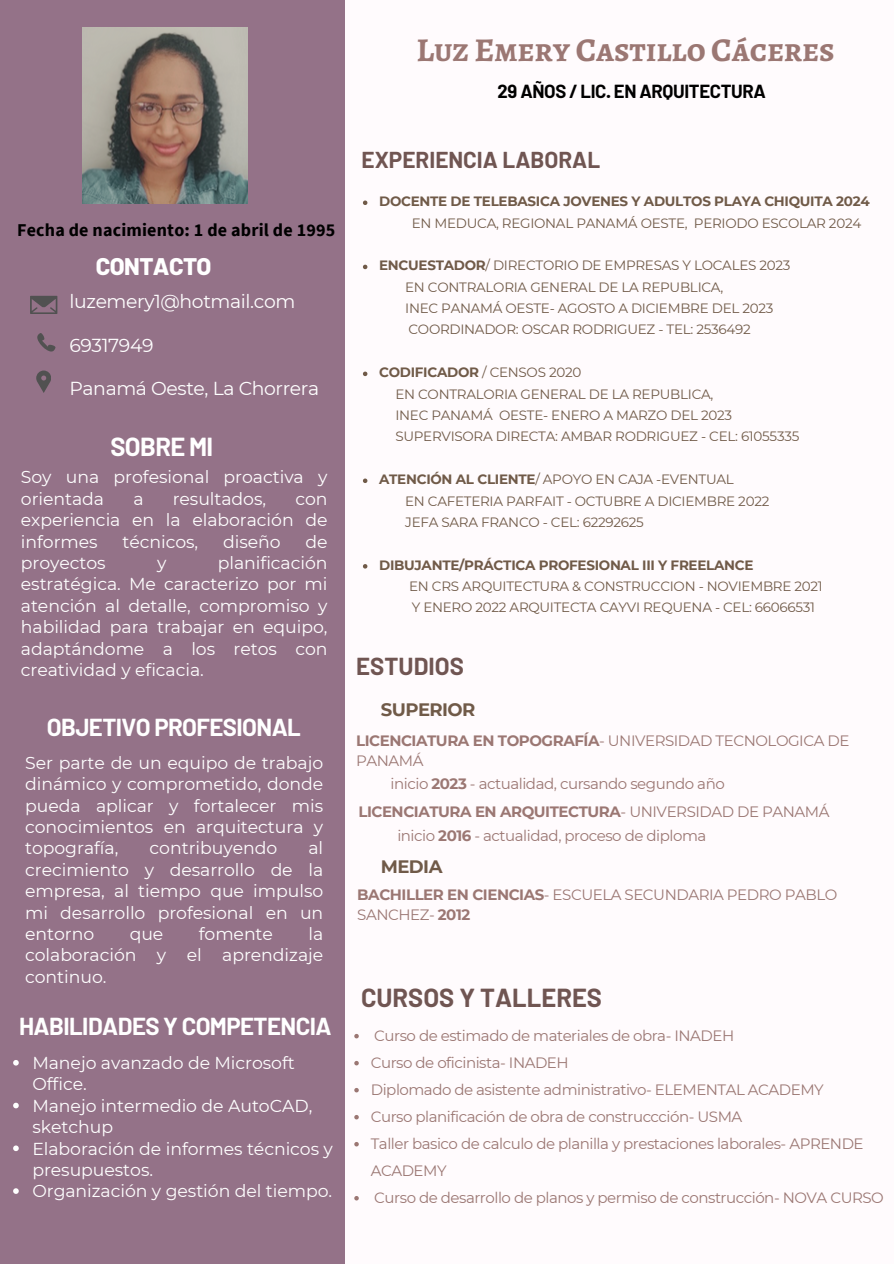
<style>
.page{position:relative;width:894px;height:1264px;background:#fff}
.page>*{position:absolute;margin:0;border:0;box-sizing:border-box;transform-origin:0 0}
.t1{font:700 33.3px "Alegreya SC";letter-spacing:-.005em;color:#9b7773}
.t2{font:700 25.5px "Barlow";color:#705552}
.t3{font:700 25.5px "Barlow";letter-spacing:-.025em;color:#fff}
.t4{font:700 24px "Barlow";letter-spacing:-.025em;color:#fff}
.t5{font:700 24px "Barlow";color:#705552}
.t6{font:800 24px "Barlow";letter-spacing:-.025em;color:#fff}
.t7{font:700 22.5px "Barlow";color:#705552}
.t8{font:18.75px "Montserrat";letter-spacing:-.02em;color:#fff}
.t9{font:700 18.45px "Barlow";letter-spacing:-.02em;color:#000}
.t10{font:700 18px "Source Sans Pro";letter-spacing:.01em;color:#000}
.t11{font:700 18px "Montserrat";letter-spacing:-.03em;color:#705a48}
.t12{font:17.25px/21.3px "Montserrat";letter-spacing:-.005em;color:#fff;text-align:justify}
.t13{font:15px/20.2px "Montserrat";letter-spacing:-.03em;color:#9b7773}
.t14{font:700 15px "Montserrat";letter-spacing:-.03em;color:#9b7773}
.t15{font:13.5px "Montserrat";letter-spacing:-.02em;color:#705a48}
.t16{font:700 13.5px "Montserrat";letter-spacing:-.02em;color:#705a48}
.s1{font-weight:700}
.s2{font-weight:400}
</style>
<div class="page">
<div style="left:0;top:0;width:893px;height:1263px;background:#fffbfd"></div>
<div style="left:0;top:0;width:345px;height:1263px;background:#947288"></div>
<svg style="left:363px;top:200px;width:4px;height:5px"></svg>
<svg style="left:363px;top:265px;width:4px;height:4px"></svg>
<svg style="left:363px;top:371px;width:4px;height:5px"></svg>
<svg style="left:363px;top:478px;width:4px;height:5px"></svg>
<svg style="left:363px;top:564px;width:4px;height:4px"></svg>
<img style="left:82px;top:27px;width:165px;height:177px">
<svg style="left:37px;top:333px;width:18px;height:18px"></svg>
<svg style="left:30px;top:296px;width:27px;height:18px"></svg>
<svg style="left:36px;top:370px;width:15px;height:23px"></svg>
<svg style="left:354px;top:1033px;width:4px;height:5px"></svg>
<svg style="left:354px;top:1061px;width:4px;height:4px"></svg>
<svg style="left:354px;top:1088px;width:4px;height:4px"></svg>
<svg style="left:354px;top:1115px;width:4px;height:4px"></svg>
<svg style="left:354px;top:1142px;width:4px;height:4px"></svg>
<svg style="left:354px;top:1196px;width:4px;height:4px"></svg>
<svg style="left:13px;top:1060px;width:6px;height:5px"></svg>
<svg style="left:13px;top:1102px;width:6px;height:6px"></svg>
<svg style="left:13px;top:1145px;width:6px;height:6px"></svg>
<svg style="left:13px;top:1188px;width:6px;height:5px"></svg>
<p class="t10" style="left:17px;top:218px;width:319px">Fecha de nacimiento: 1 de abril de 1995</p>
<h6 class="t6" style="left:96px;top:251px;width:117px">CONTACTO</h6>
<p class="t8" style="left:69px;top:289px;width:227px">luzemery1@hotmail.com</p>
<p class="t8" style="left:69px;top:333px;width:85px">69317949</p>
<p class="t8" style="left:69px;top:377px;width:251px">Panamá Oeste, La Chorrera</p>
<p class="t3" style="left:110px;top:431px;width:104px">SOBRE MI</p>
<p class="t12" style="left:21px;top:466px;width:308px">Soy una profesional proactiva y orientada</p>
<p class="t12" style="left:133px;top:488px;width:12px">a</p>
<p class="t12" style="left:173px;top:488px;width:95px">resultados,</p>
<p class="t12" style="left:21px;top:488px;width:308px;text-indent:274px">con experiencia en la elaboración de informes</p>
<p class="t12" style="left:122px;top:530px;width:77px">técnicos,</p>
<p class="t12" style="left:223px;top:530px;width:59px">diseño</p>
<p class="t12" style="left:305px;top:530px;width:24px">de</p>
<p class="t12" style="left:21px;top:552px;width:308px;text-indent:197px">planificación estratégica. Me caracterizo por mi atención al detalle, compromiso y habilidad para trabajar en equipo, adaptándome a los retos con creatividad y eficacia.</p>
<p class="t12" style="left:21px;top:552px;width:86px">proyectos</p>
<p class="t12" style="left:157px;top:552px;width:11px">y</p>
<h2 class="t4" style="left:47px;top:712px;width:255px">OBJETIVO PROFESIONAL</h2>
<h2 class="t12" style="left:25px;top:752px;width:299px">Ser parte de un equipo de trabajo dinámico y comprometido, donde pueda aplicar y fortalecer mis conocimientos en arquitectura y topografía,</h2>
<h2 class="t12" style="left:25px;top:837px;width:299px;text-indent:283px">al crecimiento y desarrollo de la empresa, al tiempo que impulso mi desarrollo profesional en un entorno</h2>
<h2 class="t12" style="left:149px;top:837px;width:129px">contribuyendo</h2>
<h2 class="t12" style="left:130px;top:923px;width:35px">que</h2>
<h2 class="t12" style="left:199px;top:923px;width:76px">fomente</h2>
<h2 class="t12" style="left:25px;top:923px;width:299px;text-indent:283px">la colaboración y el aprendizaje continuo.</h2>
<p class="t4" style="left:19px;top:1011px;width:314px">HABILIDADES Y COMPETENCIA</p>
<h2 class="t12" style="left:32px;top:1052px;width:264px">Manejo avanzado de Microsoft<br>Office.</h2>
<h2 class="t12" style="left:32px;top:1094px;width:281px">Manejo intermedio de AutoCAD, sketchup</h2>
<p class="t12" style="left:32px;top:1137px;width:302px">Elaboración de informes técnicos y presupuestos.</p>
<p class="t12" style="left:32px;top:1180px;width:301px">Organización y gestión del tiempo.</p>
<p class="t1" style="left:416px;top:27px;width:419px">Luz Emery Castillo Cáceres</p>
<p class="t9" style="left:497px;top:80px;width:270px">29 AÑOS / LIC. EN ARQUITECTURA</p>
<p class="t7" style="left:361px;top:146px;width:240px">EXPERIENCIA LABORAL</p>
<h5 class="t16" style="left:379px;top:193px;width:492px">DOCENTE DE TELEBASICA JOVENES Y ADULTOS PLAYA CHIQUITA 2024</h5>
<h6 class="t15" style="left:411px;top:214px;width:451px">EN MEDUCA, REGIONAL PANAMÁ OESTE, PERIODO ESCOLAR 2024</h6>
<h2 class="t15" style="left:379px;top:257px;width:413px"><span class="s1">ENCUESTADOR</span>/ DIRECTORIO DE EMPRESAS Y LOCALES 2023</h2>
<p class="t15" style="left:405px;top:278px;width:319px">EN CONTRALORIA GENERAL DE LA REPUBLICA,</p>
<p class="t15" style="left:405px;top:300px;width:370px">INEC PANAMÁ OESTE- AGOSTO A DICIEMBRE DEL 2023</p>
<p class="t15" style="left:408px;top:321px;width:343px">COORDINADOR: OSCAR RODRIGUEZ - TEL: 2536492</p>
<p class="t16" style="left:379px;top:364px;width:204px">CODIFICADOR <span class="s2">/ CENSOS 2020</span></p>
<h1 class="t15" style="left:395px;top:385px;width:319px">EN CONTRALORIA GENERAL DE LA REPUBLICA,</h1>
<h4 class="t15" style="left:395px;top:407px;width:338px">INEC PANAMÁ OESTE- ENERO A MARZO DEL 2023</h4>
<h3 class="t15" style="left:395px;top:428px;width:405px">SUPERVISORA DIRECTA: AMBAR RODRIGUEZ - CEL: 61055335</h3>
<p class="t15" style="left:379px;top:471px;width:356px"><span class="s1">ATENCIÓN AL CLIENTE</span>/ APOYO EN CAJA -EVENTUAL</p>
<p class="t15" style="left:405px;top:492px;width:365px">EN CAFETERIA PARFAIT - OCTUBRE A DICIEMBRE 2022</p>
<p class="t15" style="left:405px;top:514px;width:240px">JEFA SARA FRANCO - CEL: 62292625</p>
<p class="t16" style="left:379px;top:556px;width:376px">DIBUJANTE/PRÁCTICA PROFESIONAL III Y FREELANCE</p>
<p class="t15" style="left:409px;top:578px;width:415px">EN CRS ARQUITECTURA &amp; CONSTRUCCION - NOVIEMBRE 2021</p>
<p class="t15" style="left:411px;top:599px;width:404px">Y ENERO 2022 ARQUITECTA CAYVI REQUENA - CEL: 66066531</p>
<p class="t5" style="left:356px;top:651px;width:109px">ESTUDIOS</p>
<p class="t11" style="left:380px;top:699px;width:96px">SUPERIOR</p>
<p class="t13" style="left:356px;top:730px;width:494px"><span class="s1">LICENCIATURA EN TOPOGRAFÍA</span>- UNIVERSIDAD TECNOLOGICA DE<br>PANAMÁ</p>
<p class="t13" style="left:390px;top:773px;width:335px">inicio <span class="s1">2023</span> - actualidad, cursando segundo año</p>
<p class="t14" style="left:358px;top:802px;width:472px">LICENCIATURA EN ARQUITECTURA<span class="s2">- UNIVERSIDAD DE PANAMÁ</span></p>
<p class="t13" style="left:397px;top:825px;width:310px">inicio <span class="s1">2016</span> - actualidad, proceso de diploma</p>
<h2 class="t11" style="left:380px;top:855px;width:63px">MEDIA</h2>
<p class="t13" style="left:357px;top:884px;width:481px"><span class="s1">BACHILLER EN CIENCIAS</span>- ESCUELA SECUNDARIA PEDRO PABLO<br>SANCHEZ- <span class="s1">2012</span></p>
<p class="t2" style="left:361px;top:981px;width:242px">CURSOS Y TALLERES</p>
<h4 class="t13" style="left:374px;top:1025px;width:361px">Curso de estimado de materiales de obra- INADEH</h4>
<p class="t13" style="left:370px;top:1052px;width:199px">Curso de oficinista- INADEH</p>
<p class="t13" style="left:370px;top:1079px;width:454px">Diplomado de asistente administrativo- ELEMENTAL ACADEMY</p>
<p class="t13" style="left:370px;top:1106px;width:373px">Curso planificación de obra de construccción- USMA</p>
<p class="t13" style="left:370px;top:1129px;width:494px;line-height:27px">Taller basico de calculo de planilla y prestaciones laborales- APRENDE<br>ACADEMY</p>
<h4 class="t13" style="left:374px;top:1187px;width:511px">Curso de desarrollo de planos y permiso de construcción- NOVA CURSO</h4>
</div>
